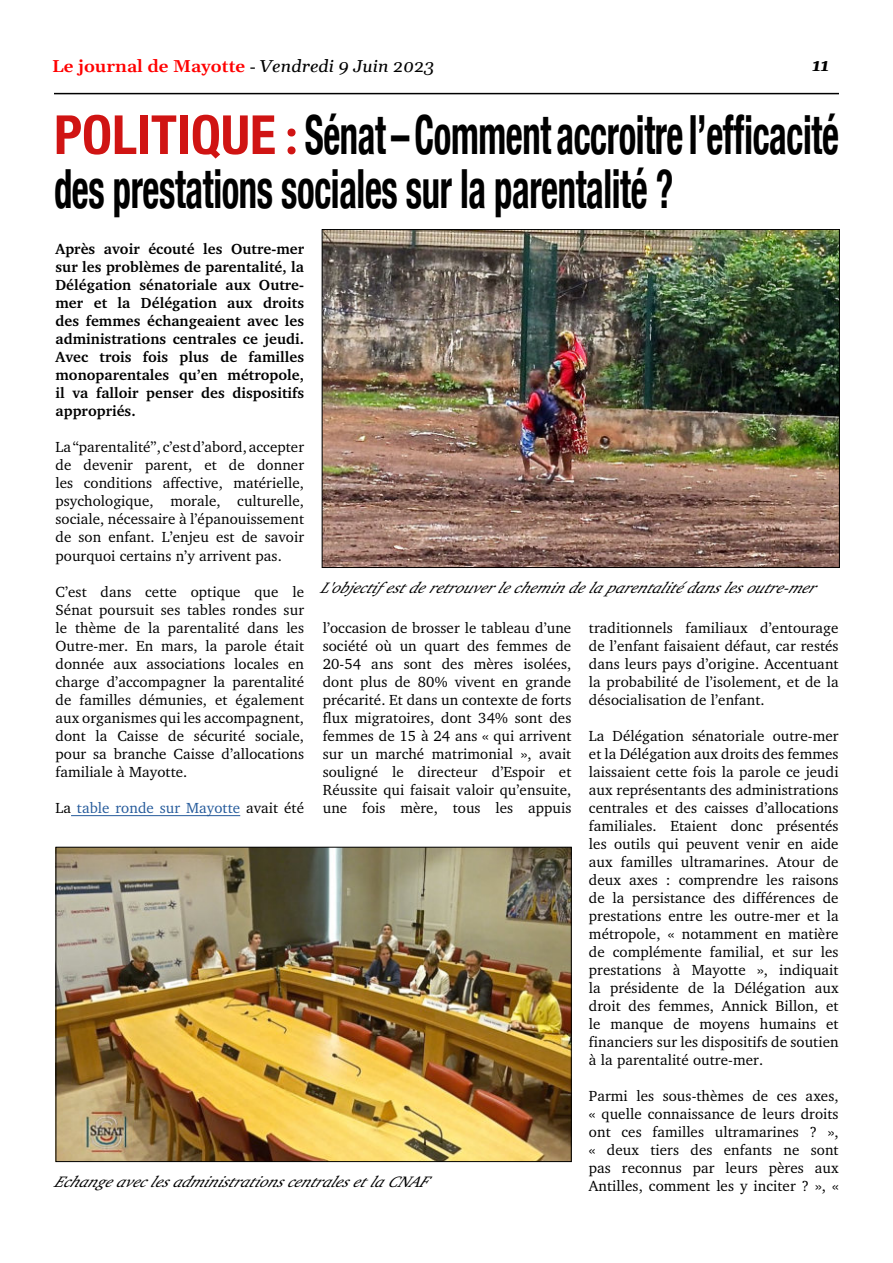
<style>
.page{position:relative;width:893px;height:1263px;background:#fff}
.page>*{position:absolute;margin:0;border:0;box-sizing:border-box;transform-origin:0 0}
.t1{font:700 condensed 54px/54px "Helvetica Neue";letter-spacing:-.01em;color:#000;scale:.68 1}
.t2{font:600 16.95px "Gelasio";color:#f00;scale:1.06 1}
.t3{font:italic 700 16.95px "Gelasio";color:#000;scale:1.06 1}
.t4{font:italic 15.45px "Charter";color:#000;scale:1.06 1}
.t5{font:15px/18px "Charter";letter-spacing:.005em;color:#000;text-align:justify}
.t6{font:700 15px/18px "Charter";letter-spacing:.005em;color:#000;text-align:justify}
.t7{font:15px "Charter";letter-spacing:.005em;color:#265b9b}
.s1{font-family:"Times New Roman";font-weight:400;color:#000}
.s2{font-weight:400;font-style:italic;color:#000}
.s3{color:#d01413}
.s4{font-family:"Carlito";font-stretch:normal;color:#d01413}
.s5{color:#000}
</style>
<div class="page">
<hr style="left:54px;top:93px;width:785px;height:1px;background:#000">
<hr style="left:71px;top:815px;width:169px;height:1px;background:#265b9b">
<img style="left:324px;top:232px;width:513px;height:333px">
<img style="left:58px;top:849px;width:511px;height:310px">
<div style="left:56px;top:847px;width:515px;height:314px;border:1px solid #000"></div>
<p class="t2" style="left:52px;top:59px;width:362px">Le journal de Mayotte <span class="s1">-</span> <span class="s2">Vendredi 9 Juin 2023</span></p>
<p class="t3" style="left:812px;top:58px;width:18px">11</p>
<h1 class="t1" style="left:54px;top:107px;width:1156px"><span class="s3">POLITIQUE</span> <span class="s4">:</span>Sénat – Comment accroitre l’ef昀椀cacité des prestations sociales sur la parentalité ?</h1>
<p class="t6" style="left:55px;top:240px;width:250px">Après avoir écouté les Outre-mer sur les problèmes de parentalité, la Délégation sénatoriale aux Outre&shy;mer et la Délégation aux droits des femmes échangeaient avec les administrations centrales ce jeudi.<br>Avec trois fois plus de familles monoparentales qu’en métropole, il va falloir penser des dispositifs appropriés.</p>
<p class="t5" style="left:55px;top:438px;width:250px">La “parentalité”, c’est d’abord, accepter de devenir parent, et de donner les conditions affective, matérielle, psychologique, morale, culturelle, sociale, nécessaire à l’épanouissement de son enfant. L’enjeu est de savoir pourquoi certains n’y arrivent pas.</p>
<p class="t5" style="left:55px;top:582px;width:250px">C’est dans cette optique que le Sénat poursuit ses tables rondes sur le thème de la parentalité dans les Outre-mer. En mars, la parole était donnée aux associations locales en charge d’accompagner la parentalité de familles démunies, et également aux organismes qui les accompagnent, dont la Caisse de sécurité sociale, pour sa branche Caisse d’allocations familiale à Mayotte.</p>
<p class="t7" style="left:55px;top:798px;width:250px"><span class="s5">La</span> table ronde sur Mayotte <span class="s5">avait été</span></p>
<p class="t4" style="left:320px;top:581px;width:475px">L'objectifestderetrouverlechemindelaparentalité danslesoutre-mer</p>
<p class="t5" style="left:589px;top:618px;width:251px">traditionnels familiaux d’entourage de l’enfant faisaient défaut, car restés dans leurs pays d’origine. Accentuant la probabilité de l’isolement, et de la désocialisation de l’enfant.</p>
<p class="t5" style="left:589px;top:726px;width:251px">La Délégation sénatoriale outre-mer et la Délégation aux droits des femmes laissaient cette fois la parole ce jeudi aux représentants des administrations centrales et des caisses d’allocations familiales. Etaient donc présentés les outils qui peuvent venir en aide aux familles ultramarines. Atour de deux axes : comprendre les raisons de la persistance des différences de prestations entre les outre-mer et la métropole, « notamment en matière de complémente familial, et sur les prestations à Mayotte », indiquait la présidente de la Délégation aux droit des femmes, Annick Billon, et le manque de moyens humains et financiers sur les dispositifs de soutien à la parentalité outre-mer.</p>
<p class="t5" style="left:589px;top:1086px;width:251px">Parmi les sous-thèmes de ces axes, « quelle connaissance de leurs droits ont ces familles ultramarines ? », « deux tiers des enfants ne sont pas reconnus par leurs pères aux Antilles, comment les y inciter ? », «</p>
<p class="t5" style="left:323px;top:618px;width:250px">l’occasion de brosser le tableau d’une société où un quart des femmes de 20-54 ans sont des mères isolées, dont plus de 80% vivent en grande précarité. Et dans un contexte de forts flux migratoires, dont 34% sont des femmes de 15 à 24 ans « qui arrivent sur un marché matrimonial », avait souligné le directeur d’Espoir et Réussite qui faisait valoir qu’ensuite, une fois mère, tous les appuis</p>
<p class="t4" style="left:54px;top:1175px;width:354px">EchangeaveclesadministrationscentralesetlaCNAF</p>
</div>
